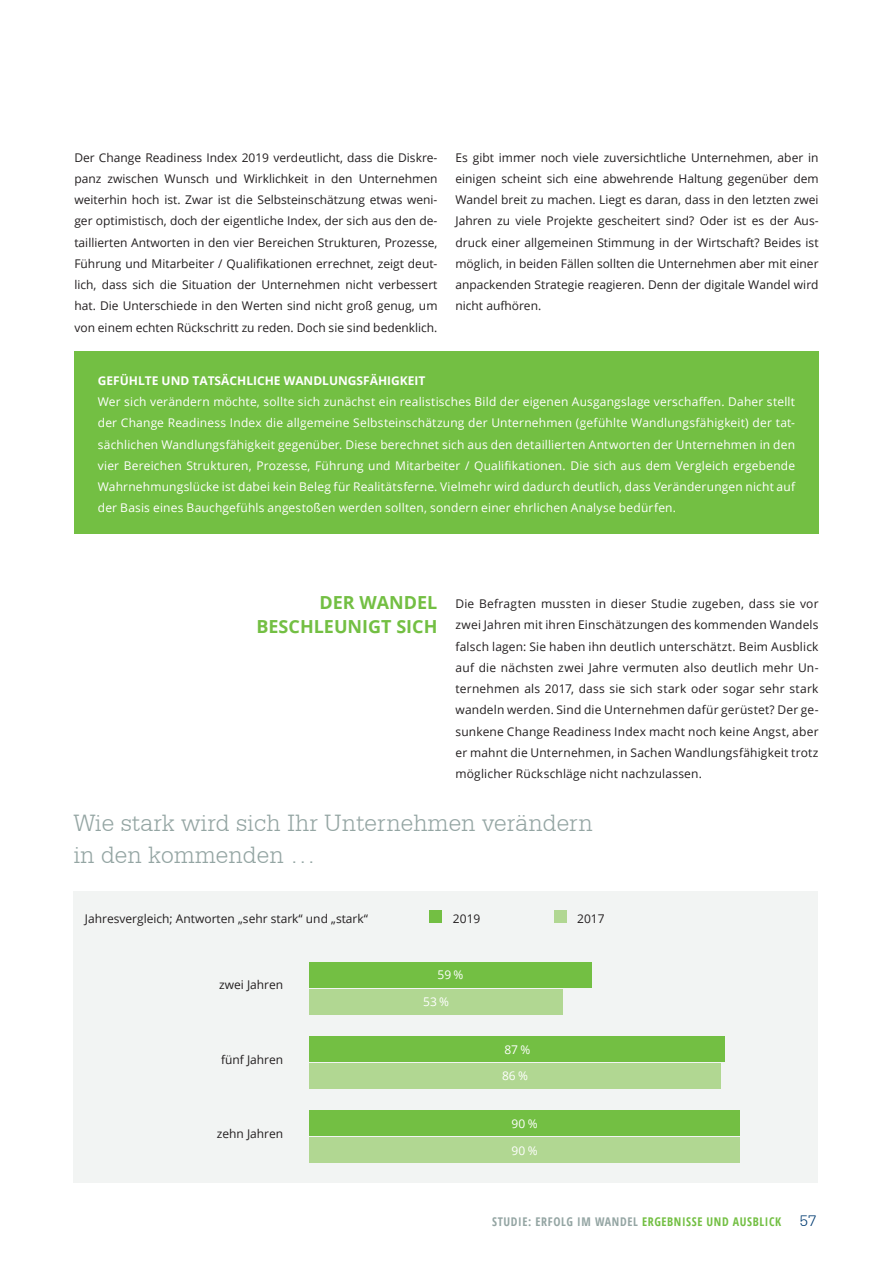
<style>
.page{position:relative;width:893px;height:1263px;background:#fff}
.page>*{position:absolute;margin:0;border:0;box-sizing:border-box;transform-origin:0 0}
.t1{font:300 25.5px "Serifa BT";color:#94a5a3}
.Aufzählung_Strich{font:700 18px "Open Sans";color:#73bf43}
.Aufzählung_Strich-2{font:12px/21.3px "Open Sans";color:#231f20;text-align:justify}
.Aufzählung_Strich-3{font:12px/21.3px "Open Sans";letter-spacing:.015em;color:#fff;text-align:justify}
.t2{font:700 condensed 12px "Open Sans";letter-spacing:.05em;color:#94a5a3}
.Aufzählung_Strich-4{font:700 12px "Open Sans";color:#fff}
.Aufzählung_Pfeil{font:12px "Open Sans";color:#fff}
.s1{color:#73bf43}
.s2{font-family:"Serifa BT";font-weight:300;font-stretch:normal;font-size:16.5px;color:#003b71}
</style>
<div class="page">
<div style="left:74px;top:351px;width:745px;height:183px;background:#73bf43"></div>
<div style="left:73px;top:891px;width:745px;height:291px;background:#f2f4f3"></div>
<div style="left:430px;top:910px;width:12px;height:13px;background:#73bf43"></div>
<div style="left:554px;top:910px;width:13px;height:13px;background:#b1d792"></div>
<div style="left:309px;top:962px;width:282px;height:25px;background:#73bf43"></div>
<div style="left:309px;top:989px;width:254px;height:25px;background:#b1d792"></div>
<div style="left:309px;top:1036px;width:416px;height:26px;background:#73bf43"></div>
<div style="left:309px;top:1063px;width:412px;height:25px;background:#b1d792"></div>
<div style="left:309px;top:1110px;width:431px;height:26px;background:#73bf43"></div>
<div style="left:309px;top:1137px;width:431px;height:26px;background:#b1d792"></div>
<p class="Aufzählung_Strich-2" style="left:74px;top:146px;width:365px">Der Change Readiness Index 2019 verdeutlicht, dass die Diskre&shy;panz zwischen Wunsch und Wirklichkeit in den Unternehmen weiterhin hoch ist. Zwar ist die Selbsteinschätzung etwas weni&shy;ger optimistisch, doch der eigentliche Index, der sich aus den de&shy;taillierten Antworten in den vier Bereichen Strukturen, Prozesse, Führung und Mitarbeiter / Qualifikationen errechnet, zeigt deut&shy;lich, dass sich die Situation der Unternehmen nicht verbessert hat. Die Unterschiede in den Werten sind nicht groß genug, um von einem echten Rückschritt zu reden. Doch sie sind bedenklich.</p>
<p class="Aufzählung_Strich-2" style="left:455px;top:146px;width:365px">Es gibt immer noch viele zuversichtliche Unternehmen, aber in einigen scheint sich eine abwehrende Haltung gegenüber dem Wandel breit zu machen. Liegt es daran, dass in den letzten zwei Jahren zu viele Projekte gescheitert sind? Oder ist es der Aus&shy;druck einer allgemeinen Stimmung in der Wirtschaft? Beides ist möglich, in beiden Fällen sollten die Unternehmen aber mit einer anpackenden Strategie reagieren. Denn der digitale Wandel wird nicht aufhören.</p>
<p class="Aufzählung_Strich-4" style="left:98px;top:372px;width:329px">GEFÜHLTE UND TATSÄCHLICHE WANDLUNGSFÄHIGKEIT</p>
<p class="Aufzählung_Strich-3" style="left:98px;top:391px;width:699px">Wer sich verändern möchte, sollte sich zunächst ein realistisches Bild der eigenen Ausgangslage verschaffen. Daher stellt der Change Readiness Index die allgemeine Selbsteinschätzung der Unternehmen (gefühlte Wandlungsfähigkeit) der tat&shy;sächlichen Wandlungsfähigkeit gegenüber. Diese berechnet sich aus den detaillierten Antworten der Unternehmen in den vier Bereichen Strukturen, Prozesse, Führung und Mitarbeiter / Qualifikationen. Die sich aus dem Vergleich ergebende Wahrnehmungslücke ist dabei kein Beleg für Realitätsferne. Vielmehr wird dadurch deutlich, dass Veränderungen nicht auf der Basis eines Bauchgefühls angestoßen werden sollten, sondern einer ehrlichen Analyse bedürfen.</p>
<p class="Aufzählung_Strich" style="left:319px;top:589px;width:119px">DER WANDEL</p>
<p class="Aufzählung_Strich" style="left:256px;top:613px;width:183px">BESCHLEUNIGT SICH</p>
<p class="Aufzählung_Strich-2" style="left:455px;top:593px;width:365px">Die Befragten mussten in dieser Studie zugeben, dass sie vor zwei Jahren mit ihren Einschätzungen des kommenden Wandels falsch lagen: Sie haben ihn deutlich unterschätzt. Beim Ausblick auf die nächsten zwei Jahre vermuten also deutlich mehr Un&shy;ternehmen als 2017, dass sie sich stark oder sogar sehr stark wandeln werden. Sind die Unternehmen dafür gerüstet? Der ge&shy;sunkene Change Readiness Index macht noch keine Angst, aber er mahnt die Unternehmen, in Sachen Wandlungsfähigkeit trotz möglicher Rückschläge nicht nachzulassen.</p>
<p class="t1" style="left:73px;top:808px;width:521px">Wie stark wird sich Ihr Unternehmen verändern</p>
<p class="t1" style="left:73px;top:840px;width:244px">in den kommenden …</p>
<p class="Aufzählung_Strich-2" style="left:85px;top:908px;width:285px">Jahresvergleich; Antworten „sehr stark“ und „stark“</p>
<p class="Aufzählung_Strich-2" style="left:453px;top:908px;width:29px">2019</p>
<p class="Aufzählung_Strich-2" style="left:577px;top:908px;width:29px">2017</p>
<p class="Aufzählung_Strich-2" style="left:219px;top:974px;width:66px">zwei Jahren</p>
<p class="Aufzählung_Strich-2" style="left:221px;top:1048px;width:64px">fünf Jahren</p>
<p class="Aufzählung_Strich-2" style="left:217px;top:1123px;width:68px">zehn Jahren</p>
<p class="Aufzählung_Pfeil" style="left:437px;top:967px;width:28px">59 %</p>
<p class="Aufzählung_Pfeil" style="left:423px;top:993px;width:28px">53 %</p>
<p class="Aufzählung_Pfeil" style="left:504px;top:1041px;width:28px">87 %</p>
<p class="Aufzählung_Pfeil" style="left:502px;top:1068px;width:28px">86 %</p>
<p class="Aufzählung_Pfeil" style="left:512px;top:1115px;width:28px">90 %</p>
<p class="Aufzählung_Pfeil" style="left:512px;top:1142px;width:28px">90 %</p>
<p class="t2" style="left:492px;top:1213px;width:326px">STUDIE: ERFOLG IM WANDEL <span class="s1">ERGEBNISSE UND AUSBLICK</span> <span class="s2">57</span></p>
</div>
